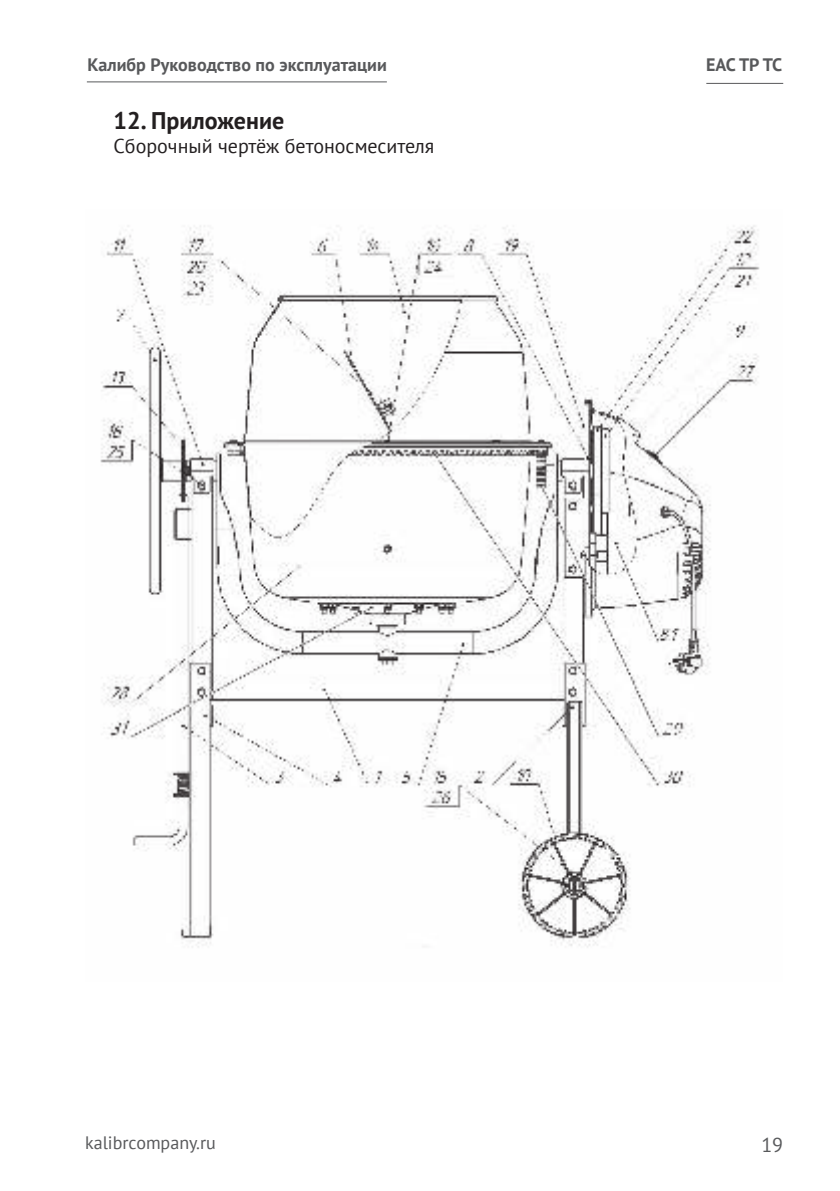
<style>
.page{position:relative;width:840px;height:1191px;background:#fff}
.page>*{position:absolute;margin:0;border:0;box-sizing:border-box;transform-origin:0 0}
.t1{font:700 24px "PT Sans";color:#231f20}
.t2{font:20px "PT Sans";color:#231f20}
.t3{font:20px "PT Sans";color:#58595b}
.t4{font:700 18px "PT Sans";color:#58595b}
.t5{font:18px "PT Sans";color:#58595b}
</style>
<div class="page">
<hr style="left:87px;top:81px;width:299px;height:1px;background:#58595b">
<hr style="left:706px;top:83px;width:76px;height:1px;background:#58595b">
<img style="left:100px;top:225px;width:660px;height:723px">
<p class="t4" style="left:87px;top:53px;width:301px">Калибр Руководство по эксплуатации</p>
<h1 class="t1" style="left:113px;top:104px;width:172px">12. Приложение</h1>
<p class="t2" style="left:113px;top:133px;width:322px">Сборочный чертёж бетоносмесителя</p>
<p class="t4" style="left:705px;top:53px;width:78px">EAC ТР ТС</p>
<p class="t5" style="left:85px;top:1136px;width:132px">kalibrcompany.ru</p>
<p class="t3" style="left:761px;top:1132px;width:23px">19</p>
</div>
